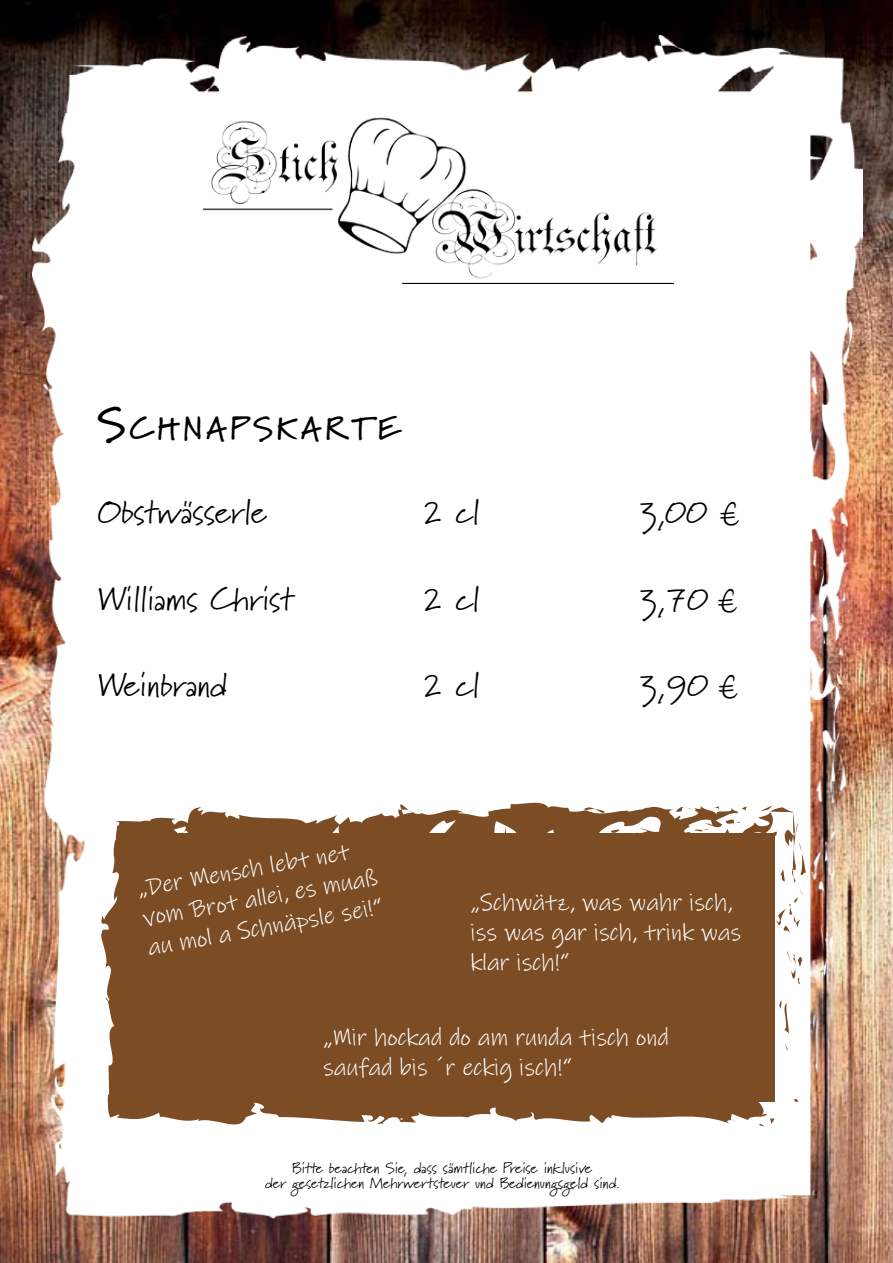
<style>
.page{position:relative;width:893px;height:1263px;background:#fff}
.page>*{position:absolute;margin:0;border:0;box-sizing:border-box;transform-origin:0 0}
.t1{font:33px "Marydale";color:#000}
.t2{font:700 31.5px "Marydale";letter-spacing:.13em;color:#000}
.t3{font:24px/30px "Ink Free";color:#fff}
.t4{font:15px/15px "Marydale";color:#000;text-align:center}
.s1{font-size:45px}
.s2{font-family:"Ink Free";font-size:36px}
</style>
<div class="page">
<img style="left:0;top:0;width:893px;height:1263px">
<img style="left:33px;top:35px;width:830px;height:1183px">
<img style="left:203px;top:102px;width:471px;height:181px">
<svg style="left:793px;top:1097px;width:5px;height:6px"></svg>
<svg style="left:785px;top:1043px;width:3px;height:7px"></svg>
<svg style="left:779px;top:1000px;width:10px;height:33px"></svg>
<svg style="left:787px;top:950px;width:15px;height:38px"></svg>
<svg style="left:776px;top:889px;width:28px;height:45px"></svg>
<svg style="left:98px;top:798px;width:671px;height:336px;fill:#7c4d25"></svg>
<svg style="left:170px;top:847px;width:6px;height:4px"></svg>
<svg style="left:163px;top:1071px;width:6px;height:5px"></svg>
<svg style="left:669px;top:803px;width:137px;height:80px"></svg>
<svg style="left:610px;top:829px;width:10px;height:4px"></svg>
<svg style="left:638px;top:838px;width:4px;height:6px"></svg>
<svg style="left:609px;top:843px;width:18px;height:5px"></svg>
<svg style="left:504px;top:827px;width:2px;height:9px"></svg>
<svg style="left:400px;top:850px;width:15px;height:11px"></svg>
<svg style="left:759px;top:1118px;width:16px;height:9px"></svg>
<svg style="left:149px;top:924px;width:3px;height:6px"></svg>
<svg style="left:143px;top:1008px;width:5px;height:10px"></svg>
<h2 class="t2" style="left:98px;top:409px;width:304px"><span class="s1">S</span>CHNAPSKARTE</h2>
<h1 class="t1" style="left:98px;top:492px;width:170px">Obstwässerle</h1>
<h1 class="t1" style="left:422px;top:492px;width:59px">2 cl</h1>
<h1 class="t1" style="left:638px;top:492px;width:104px">3,00 <span class="s2">€</span></h1>
<h1 class="t1" style="left:98px;top:579px;width:197px">Williams Christ</h1>
<h1 class="t1" style="left:422px;top:579px;width:59px">2 cl</h1>
<h1 class="t1" style="left:638px;top:579px;width:102px">3,70 <span class="s2">€</span></h1>
<h1 class="t1" style="left:98px;top:665px;width:131px">Weinbrand</h1>
<h1 class="t1" style="left:422px;top:665px;width:59px">2 cl</h1>
<h1 class="t1" style="left:638px;top:665px;width:102px">3,90 <span class="s2">€</span></h1>
<p class="t3" style="left:135px;top:874px;width:239px;rotate:-10deg">„Der Mensch lebt net vom Brot allei, es muaß au mol a Schnäpsle sei!“</p>
<p class="t3" style="left:471px;top:887px;width:272px">„Schwätz, was wahr isch, iss was gar isch, trink was klar isch!“</p>
<p class="t3" style="left:323px;top:1022px;width:347px">„Mir hockad do am runda tisch ond saufad bis ´r eckig isch!“</p>
<p class="t4" style="left:265px;top:1160px;width:356px">Bitte beachten Sie, dass sämtliche Preise inklusive<br>der gesetzlichen Mehrwertsteuer und Bedienungsgeld sind.</p>
</div>
